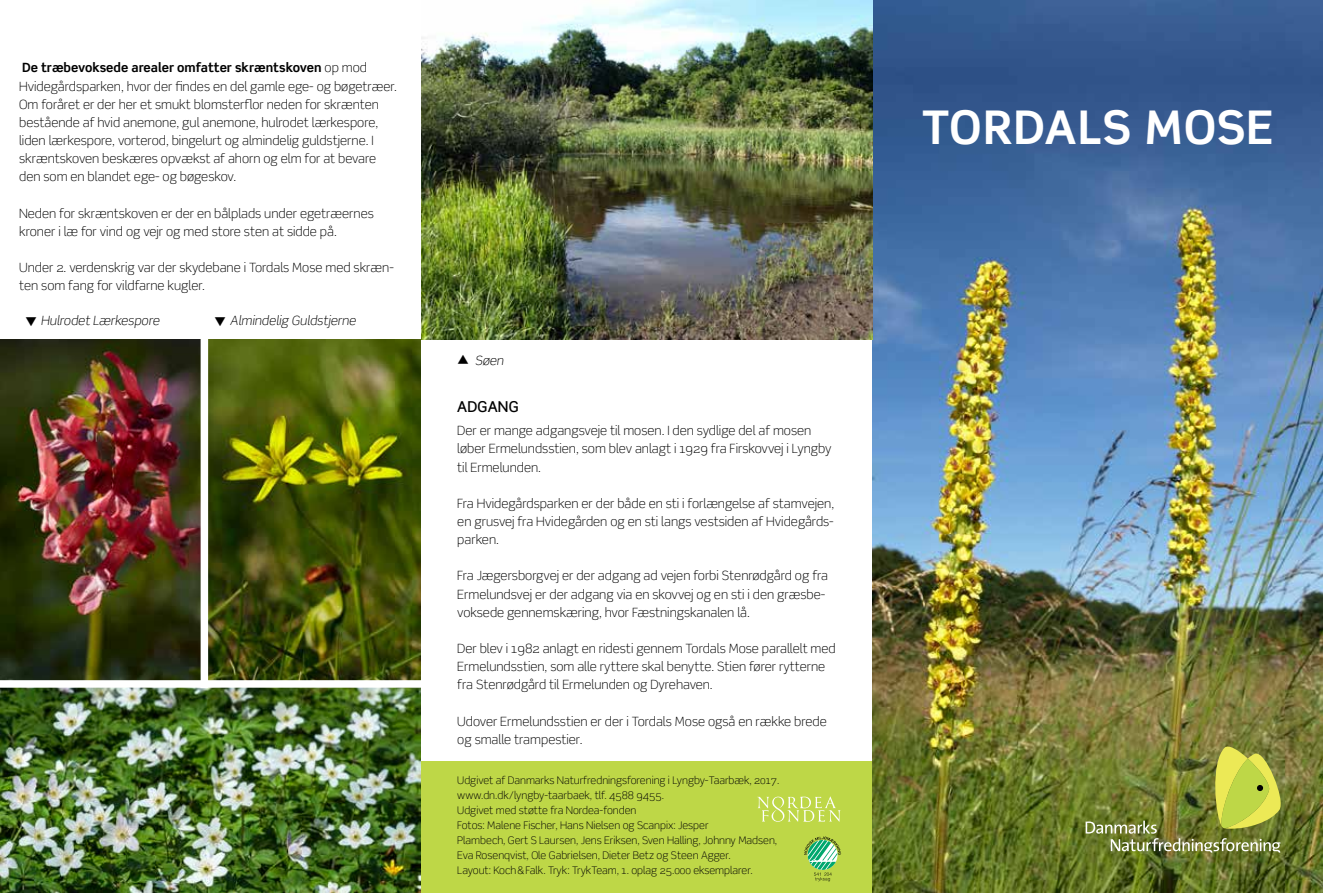
<style>
.page{position:relative;width:1323px;height:893px;background:#fff}
.page>*{position:absolute;margin:0;border:0;box-sizing:border-box;transform-origin:0 0}
.t1{font:700 46.5px "Scene";letter-spacing:.015em;color:#fff}
.t2{font:500 15px "Scene Alt";letter-spacing:.01em;color:#000}
.t3{font:300 12.75px/18.1px "Scene";color:#000}
.t4{font:italic 300 12.75px "Scene";color:#000}
.t5{font:300 10.5px/15px "Scene";color:#000}
.s1{font-weight:700}
</style>
<div class="page">
<div style="left:421px;top:762px;width:451px;height:131px;background:#bed747"></div>
<svg style="left:804px;top:836px;width:37px;height:45px"></svg>
<img style="left:872px;top:0;width:450px;height:893px">
<img style="left:1085px;top:744px;width:201px;height:109px">
<svg style="left:1256px;top:785px;width:7px;height:6px"></svg>
<img style="left:421px;top:0;width:451px;height:340px">
<img style="left:0;top:340px;width:201px;height:340px">
<img style="left:208px;top:340px;width:213px;height:340px">
<img style="left:0;top:688px;width:421px;height:205px">
<svg style="left:757px;top:796px;width:83px;height:26px"></svg>
<p class="t3" style="left:19px;top:59px;width:379px"><span class="s1">De træbevoksede arealer omfatter skræntskoven</span> op mod Hvidegårdsparken, hvor der findes en del gamle ege- og bøgetræer.<br>Om foråret er der her et smukt blomsterflor neden for skrænten bestående af hvid anemone, gul anemone, hulrodet lærkespore, liden lærkespore, vorterod, bingelurt og almindelig guldstjerne. I skræntskoven beskæres opvækst af ahorn og elm for at bevare den som en blandet ege- og bøgeskov.</p>
<p class="t3" style="left:19px;top:204px;width:356px">Neden for skræntskoven er der en bålplads under egetræernes kroner i læ for vind og vejr og med store sten at sidde på.</p>
<p class="t3" style="left:19px;top:259px;width:376px">Under 2. verdenskrig var der skydebane i Tordals Mose med skræn&shy;ten som fang for vildfarne kugler.</p>
<p class="t4" style="left:26px;top:313px;width:135px">▼ Hulrodet Lærkespore</p>
<p class="t4" style="left:214px;top:313px;width:143px">▼ Almindelig Guldstjerne</p>
<p class="t4" style="left:475px;top:353px;width:30px">Søen</p>
<p class="t2" style="left:457px;top:397px;width:63px">ADGANG</p>
<p class="t3" style="left:457px;top:422px;width:375px">Der er mange adgangsveje til mosen. I den sydlige del af mosen løber Ermelundsstien, som blev anlagt i 1929 fra Firskovvej i Lyngby til Ermelunden.</p>
<p class="t3" style="left:457px;top:494px;width:378px;text-align:justify">Fra Hvidegårdsparken er der både en sti i forlængelse af stamvejen, en grusvej fra Hvidegården og en sti langs vestsiden af Hvidegårds&shy;parken.</p>
<p class="t3" style="left:457px;top:567px;width:372px">Fra Jægersborgvej er der adgang ad vejen forbi Stenrødgård og fra<br>Ermelundsvej er der adgang via en skovvej og en sti i den græsbe&shy;voksede gennemskæring, hvor Fæstningskanalen lå.</p>
<p class="t3" style="left:457px;top:639px;width:380px">Der blev i 1982 anlagt en ridesti gennem Tordals Mose parallelt med<br>Ermelundsstien, som alle ryttere skal benytte. Stien fører rytterne fra Stenrødgård til Ermelunden og Dyrehaven.</p>
<p class="t3" style="left:457px;top:712px;width:371px">Udover Ermelundsstien er der i Tordals Mose også en række brede og smalle trampestier.</p>
<p class="t5" style="left:457px;top:772px;width:324px">Udgivet af Danmarks Naturfredningsforening i Lyngby-Taarbæk, 2017. www.dn.dk/lyngby-taarbaek, tlf. 4588 9455.<br>Udgivet med støtte fra Nordea-fonden<br>Fotos: Malene Fischer, Hans Nielsen og Scanpix: Jesper<br>Plambech, Gert S Laursen, Jens Eriksen, Sven Halling, Johnny Madsen, Eva Rosenqvist, Ole Gabrielsen, Dieter Betz og Steen Agger.<br>Layout: Koch &amp; Falk. Tryk: TrykTeam, 1. oplag 25.000 eksemplarer.</p>
<h1 class="t1" style="left:921px;top:98px;width:354px">TORDALS MOSE</h1>
</div>
